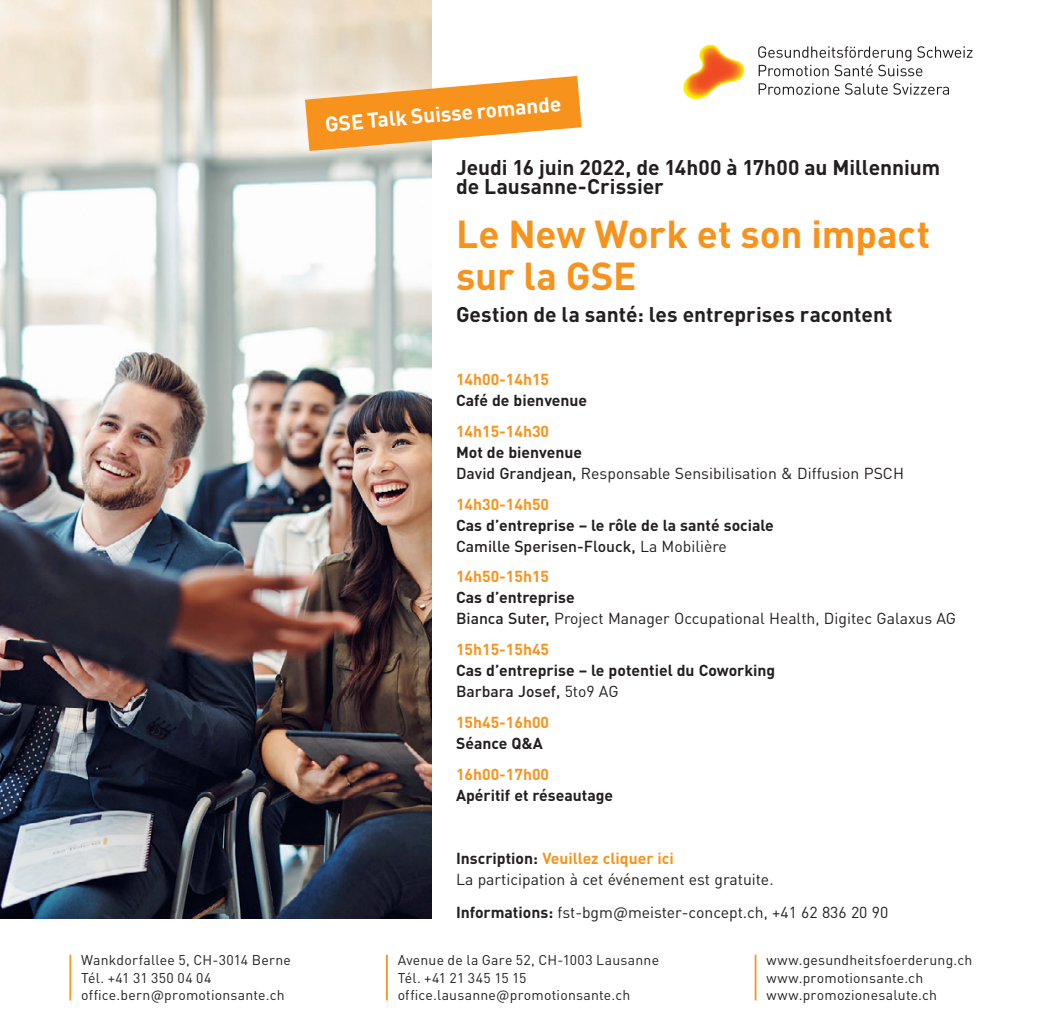
<style>
.page{position:relative;width:1042px;height:1032px;background:#fff}
.page>*{position:absolute;margin:0;border:0;box-sizing:border-box;transform-origin:0 0}
.t1{font:700 38.5px/42px "DINOT";letter-spacing:-.005em;color:#f7931d}
.t2{font:700 21px/19.2px "DINOT";color:#231f20}
.t3{font:700 21px "DIN Pro";color:#fff}
.t4{font:15.75px/21px "DINOT";color:#231f20}
.t5{font:700 15.75px/21px "DINOT";color:#231f20}
.t6{font:700 15.75px "DINOT";color:#f7931d}
.t7{font:14px/17.5px "DINOT";letter-spacing:.015em;color:#231f20}
.s1{font-weight:700}
.s2{font-weight:500}
.s3{font-weight:400}
.s4{font-weight:700;color:#f7931d}
</style>
<div class="page">
<img style="left:0;top:0;width:431px;height:918px">
<img style="left:683px;top:45px;width:62px;height:54px">
<svg style="left:758px;top:46px;width:214px;height:30px"></svg>
<svg style="left:758px;top:83px;width:81px;height:12px"></svg>
<svg style="left:845px;top:83px;width:104px;height:12px"></svg>
<svg style="left:305px;top:76px;width:277px;height:75px"></svg>
<hr style="left:69px;top:955px;width:2px;height:45px;background:#f7931d">
<hr style="left:386px;top:955px;width:2px;height:45px;background:#f7931d">
<hr style="left:754px;top:955px;width:2px;height:45px;background:#f7931d">
<h2 class="t3" style="left:324px;top:110px;width:238px;rotate:-5deg">GSE Talk Suisse romande</h2>
<h2 class="t2" style="left:456px;top:157px;width:486px">Jeudi 16 juin 2022, de 14h00 à 17h00 au Millennium de Lausanne-Crissier</h2>
<h1 class="t1" style="left:456px;top:212px;width:476px">Le New Work et son impact sur la GSE</h1>
<h2 class="t2" style="left:456px;top:304px;width:438px">Gestion de la santé: les entreprises racontent</h2>
<p class="t6" style="left:456px;top:368px;width:95px">14h00-14h15</p>
<p class="t5" style="left:456px;top:389px;width:133px">Café de bienvenue</p>
<p class="t6" style="left:456px;top:420px;width:95px">14h15-14h30</p>
<p class="t4" style="left:456px;top:441px;width:449px"><span class="s1">Mot de bienvenue<br></span><span class="s2">David Grandjean,</span> Responsable Sensibilisation &amp; Diffusion PSCH</p>
<p class="t6" style="left:456px;top:493px;width:95px">14h30-14h50</p>
<p class="t5" style="left:456px;top:514px;width:319px">Cas d’entreprise – le rôle de la santé sociale<br><span class="s2">Camille Sperisen-Flouck,</span> <span class="s3">La Mobilière</span></p>
<p class="t6" style="left:456px;top:566px;width:95px">14h50-15h15</p>
<p class="t4" style="left:456px;top:587px;width:502px"><span class="s1">Cas d’entreprise<br></span><span class="s2">Bianca Suter,</span> Project Manager Occupational Health, Digitec Galaxus AG</p>
<p class="t6" style="left:456px;top:639px;width:95px">15h15-15h45</p>
<p class="t5" style="left:456px;top:659px;width:321px">Cas d’entreprise – le potentiel du Coworking<br><span class="s2">Barbara Josef,</span> <span class="s3">5to9 AG</span></p>
<p class="t6" style="left:456px;top:712px;width:95px">15h45-16h00</p>
<p class="t5" style="left:456px;top:732px;width:88px">Séance Q&amp;A</p>
<p class="t6" style="left:456px;top:764px;width:95px">16h00-17h00</p>
<p class="t5" style="left:456px;top:784px;width:159px">Apéritif et réseautage</p>
<p class="t4" style="left:456px;top:847px;width:319px"><span class="s1">Inscription:</span> <span class="s4">Veuillez cliquer ici<br></span>La participation à cet événement est gratuite.</p>
<p class="t4" style="left:456px;top:901px;width:434px"><span class="s1">Informations:</span> fst-bgm@meister-concept.ch, +41 62 836 20 90</p>
<p class="t7" style="left:81px;top:951px;width:211px">Wankdorfallee 5, CH-3014 Berne<br>Tél. +41 31 350 04 04 office.bern@promotionsante.ch</p>
<p class="t7" style="left:398px;top:951px;width:263px">Avenue de la Gare 52, CH-1003 Lausanne<br>Tél. +41 21 345 15 15 office.lausanne@promotionsante.ch</p>
<p class="t7" style="left:766px;top:951px;width:208px">www.gesundheitsfoerderung.ch www.promotionsante.ch www.promozionesalute.ch</p>
</div>
